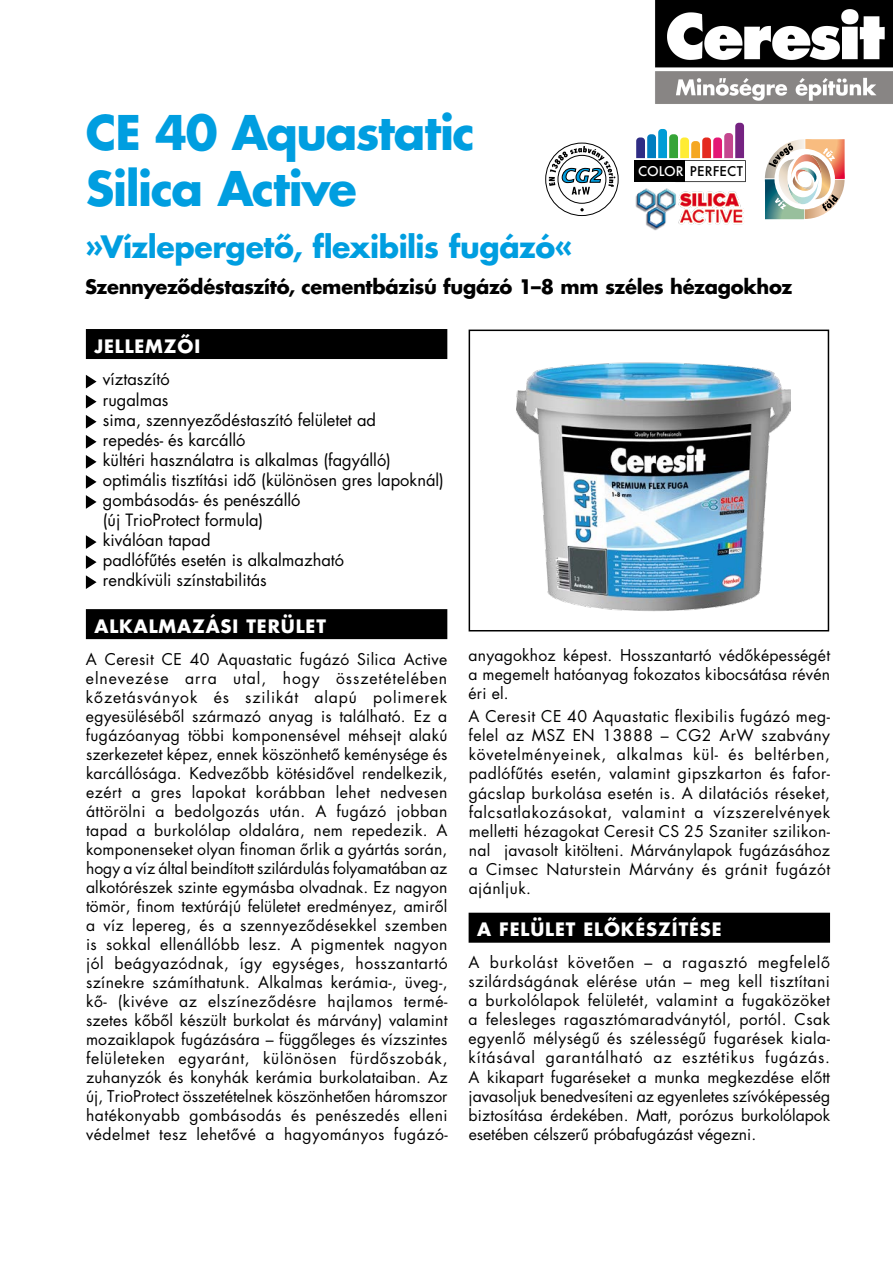
<style>
.page{position:relative;width:893px;height:1263px;background:#fff}
.page>*{position:absolute;margin:0;border:0;box-sizing:border-box;transform-origin:0 0}
.t1{font:46.5px/55.8px "Futura H Bold";letter-spacing:-.03em;color:#009ee0}
.t2{font:30px "Futura H Bold";letter-spacing:-.015em;color:#009ee0}
.t3{font:19.5px "Futura H Bold";letter-spacing:-.015em;color:#000}
.t4{font:18px "Futura H Bold";letter-spacing:.05em;color:#fff}
.t5{font:16.5px/20.1px "Futura H Book";color:#000}
.t6{font:15.75px/19px "Futura H Book";letter-spacing:.015em;color:#000;text-align:justify}
.t7{font:500 13.05px "Futura";letter-spacing:.02em;color:#000}
.s1{color:#fff}
</style>
<div class="page">
<div style="left:86px;top:329px;width:361px;height:30px;background:#000"></div>
<div style="left:86px;top:609px;width:361px;height:30px;background:#000"></div>
<svg style="left:86px;top:375px;width:11px;height:13px"></svg>
<svg style="left:86px;top:395px;width:11px;height:13px"></svg>
<svg style="left:86px;top:415px;width:11px;height:14px"></svg>
<svg style="left:86px;top:435px;width:11px;height:14px"></svg>
<svg style="left:86px;top:455px;width:11px;height:14px"></svg>
<svg style="left:86px;top:475px;width:11px;height:14px"></svg>
<svg style="left:86px;top:495px;width:11px;height:14px"></svg>
<svg style="left:86px;top:535px;width:11px;height:14px"></svg>
<svg style="left:86px;top:555px;width:11px;height:14px"></svg>
<svg style="left:86px;top:575px;width:11px;height:14px"></svg>
<div style="left:469px;top:913px;width:361px;height:30px;background:#000"></div>
<div style="left:469px;top:330px;width:360px;height:301px;border:2px solid #000"></div>
<img style="left:765px;top:139px;width:80px;height:80px">
<svg style="left:545px;top:142px;width:74px;height:74px"></svg>
<img style="left:517px;top:362px;width:274px;height:250px">
<div style="left:634px;top:160px;width:51px;height:22px;background:#000"></div>
<svg style="left:636px;top:123px;width:110px;height:56px"></svg>
<div style="left:627px;top:179px;width:125px;height:60px;background:#fff"></div>
<img style="left:636px;top:189px;width:108px;height:41px">
<img style="left:655px;top:0;width:238px;height:104px">
<h1 class="t1" style="left:86px;top:104px;width:391px">CE 40 Aquastatic<br>Silica Active</h1>
<h2 class="t2" style="left:85px;top:226px;width:489px">»Vízlepergetô, flexibilis fugázó«</h2>
<p class="t3" style="left:85px;top:273px;width:709px">Szennyezôdéstaszító, cementbázisú fugázó 1–8 mm széles hézagokhoz</p>
<p class="t4" style="left:94px;top:333px;width:107px">JELLEMZÔI</p>
<p class="t5" style="left:103px;top:369px;width:343px">víztaszító<br>rugalmas<br>sima, szennyezôdéstaszító felületet ad<br>repedés- és karcálló<br>kültéri használatra is alkalmas (fagyálló) optimális tisztítási idô (különösen gres lapoknál) gombásodás- és penészálló<br>(új TrioProtect formula)<br>kiválóan tapad<br>padlófûtés esetén is alkalmazható<br>rendkívüli színstabilitás</p>
<p class="t4" style="left:94px;top:613px;width:233px">ALKALMAZÁSI TERÜLET</p>
<p class="t6" style="left:86px;top:649px;width:363px">A Ceresit CE 40 Aquastatic fugázó Silica Active elnevezése arra utal, hogy összetételében kôzetásványok és szilikát alapú polimerek egyesülésébôl származó anyag is található. Ez a fugázóanyag többi komponensével méhsejt alakú szerkezetet képez, ennek köszönhetô keménysége és karcállósága. Kedvezôbb kötésidôvel rendelkezik, ezért a gres lapokat korábban lehet nedvesen áttörölni a bedolgozás után. A fugázó jobban tapad a burkolólap oldalára, nem repedezik. A komponenseket olyan finoman ôrlik a gyártás során, hogy a víz által beindított szilárdulás folyamatában az alkotórészek szinte egymásba olvadnak. Ez nagyon tömör, finom textúrájú felületet eredményez, amirôl a víz lepereg, és a szennyezôdésekkel szemben is sokkal ellenállóbb lesz. A pigmentek nagyon jól beágyazódnak, így egységes, hosszantartó színekre számíthatunk. Alkalmas kerámia-, üveg-, kô- (kivéve az elszínezôdésre hajlamos termé&shy;szetes kôbôl készült burkolat és márvány) valamint mozaiklapok fugázására – függôleges és vízszintes felületeken egyaránt, különösen fürdôszobák, zuhanyzók és konyhák kerámia burkolataiban. Az új, TrioProtect összetételnek köszönhetôen háromszor hatékonyabb gombásodás és penészedés elleni védelmet tesz lehetôvé a hagyományos fugázó-</p>
<p class="t6" style="left:469px;top:645px;width:363px">anyagokhoz képest. Hosszantartó védôképességét a megemelt hatóanyag fokozatos kibocsátása révén éri el.</p>
<p class="t7" style="left:638px;top:162px;width:106px"><span class="s1">COLOR</span> PERFECT</p>
<p class="t6" style="left:469px;top:707px;width:363px">A Ceresit CE 40 Aquastatic flexibilis fugázó meg&shy;felel az MSZ EN 13888 – CG2 ArW szabvány követelményeinek, alkalmas kül- és beltérben, padlófûtés esetén, valamint gipszkarton és fafor&shy;gácslap burkolása esetén is. A dilatációs réseket, falcsatlakozásokat, valamint a vízszerelvények melletti hézagokat Ceresit CS 25 Szaniter szilikon&shy;nal javasolt kitölteni. Márványlapok fugázásához a Cimsec Naturstein Márvány és gránit fugázót ajánljuk.</p>
<p class="t4" style="left:477px;top:917px;width:246px">A FELÜLET ELÔKÉSZÍTÉSE</p>
<p class="t6" style="left:469px;top:952px;width:363px">A burkolást követôen – a ragasztó megfelelô szilárdságának elérése után – meg kell tisztítani a burkolólapok felületét, valamint a fugaközöket a felesleges ragasztómaradványtól, portól. Csak egyenlô mélységû és szélességû fugarések kiala&shy;kításával garantálható az esztétikus fugázás.<br>A kikapart fugaréseket a munka megkezdése elôtt javasoljuk benedvesíteni az egyenletes szívóképesség biztosítása érdekében. Matt, porózus burkolólapok esetében célszerû próbafugázást végezni.</p>
</div>
